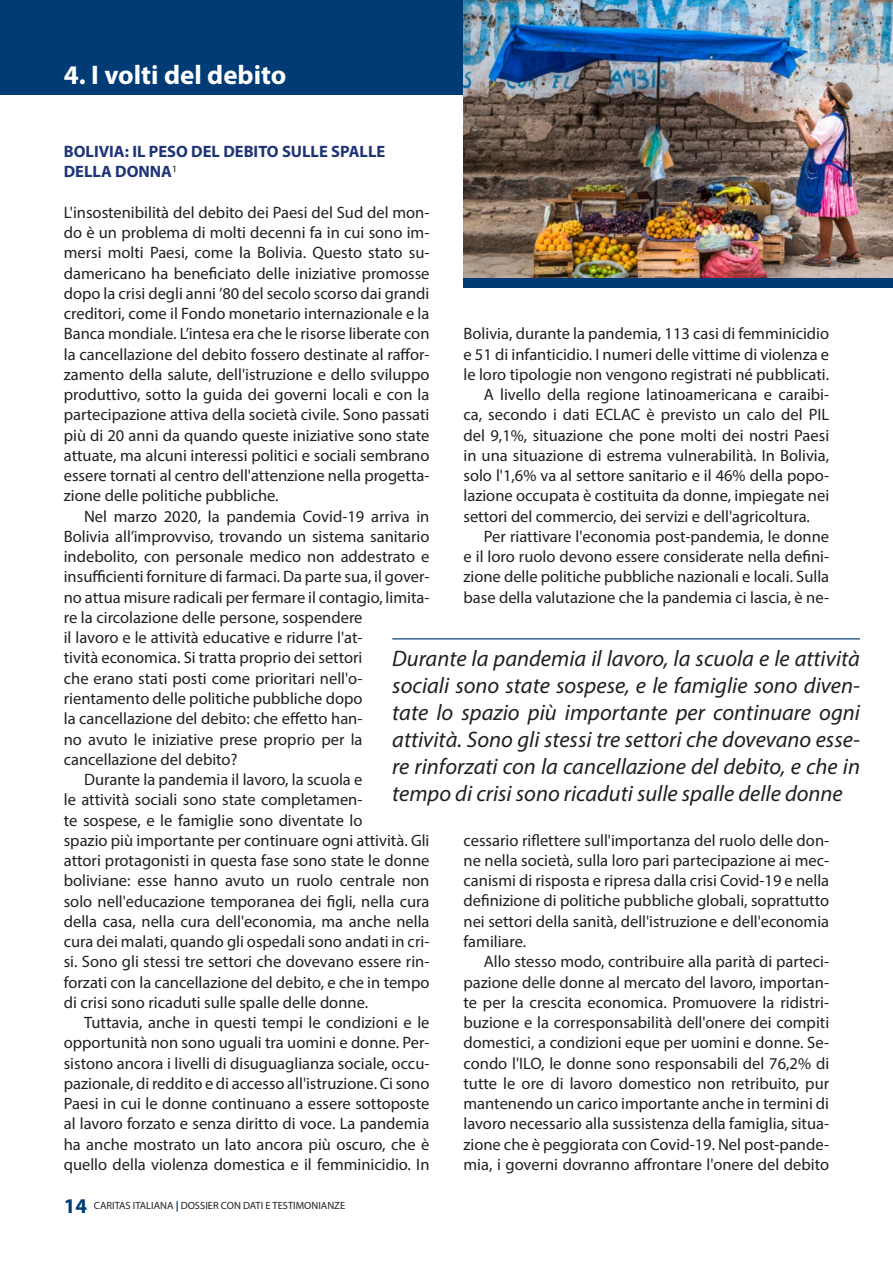
<style>
.page{position:relative;width:893px;height:1263px;background:#fff}
.page>*{position:absolute;margin:0;border:0;box-sizing:border-box;transform-origin:0 0}
.t1{font:700 27px "Myriad Pro";color:#fff}
.t2{font:italic 22.5px/27px "Myriad Pro";color:#231f20;text-align:justify}
.t3{font:16.5px/20.2px "Myriad Pro";color:#231f20;text-align:justify}
.t4{font:700 16.5px "Myriad Pro";color:#1f3478}
.t5{font:10.5px "Myriad Pro";color:#231f20}
.s1{font-weight:700;font-size:21px;color:#003b75}
.s2{font-weight:700;color:#003b75}
</style>
<div class="page">
<div style="left:0;top:0;width:893px;height:94px;background:#003b75"></div>
<hr style="left:392px;top:638px;width:468px;height:1px;background:#003b75">
<div style="left:463px;top:0;width:430px;height:288px;background:#003b75"></div>
<img style="left:463px;top:0;width:430px;height:277px">
<p class="t1" style="left:64px;top:57px;width:224px">4. I volti del debito</p>
<p class="t4" style="left:64px;top:141px;width:323px">BOLIVIA: IL PESO DEL DEBITO SULLE SPALLE</p>
<p class="t4" style="left:64px;top:161px;width:115px">DELLA DONNA<sup>1</sup></p>
<p class="t3" style="left:64px;top:202px;width:367px">L'insostenibilità del debito dei Paesi del Sud del mon&shy;do è un problema di molti decenni fa in cui sono im&shy;mersi molti Paesi, come la Bolivia. Questo stato su&shy;damericano ha beneficiato delle iniziative promosse dopo la crisi degli anni ’80 del secolo scorso dai grandi creditori, come il Fondo monetario internazionale e la Banca mondiale. L’intesa era che le risorse liberate con la cancellazione del debito fossero destinate al raffor&shy;zamento della salute, dell'istruzione e dello sviluppo produttivo, sotto la guida dei governi locali e con la partecipazione attiva della società civile. Sono passati più di 20 anni da quando queste iniziative sono state attuate, ma alcuni interessi politici e sociali sembrano essere tornati al centro dell'attenzione nella progetta&shy;zione delle politiche pubbliche.</p>
<p class="t3" style="left:64px;top:506px;width:367px;text-align:left;text-indent:20px">Nel marzo 2020, la pandemia Covid-19 arriva in Bolivia all’improvviso, trovando un sistema sanitario indebolito, con personale medico non addestrato e insufficienti forniture di farmaci. Da parte sua, il gover&shy;no attua misure radicali per fermare il contagio, limita&shy;re la circolazione delle persone, sospendere<br>il lavoro e le attività educative e ridurre l'at-<br>tività economica. Si tratta proprio dei settori<br>che erano stati posti come prioritari nell'o&shy;rientamento delle politiche pubbliche dopo<br>la cancellazione del debito: che effetto han-<br>no avuto le iniziative prese proprio per la cancellazione del debito?</p>
<p class="t3" style="left:64px;top:769px;width:367px;text-align:left;text-indent:20px">Durante la pandemia il lavoro, la scuola e<br>le attività sociali sono state completamen-<br>te sospese, e le famiglie sono diventate lo<br>spazio più importante per continuare ogni attività. Gli attori protagonisti in questa fase sono state le donne boliviane: esse hanno avuto un ruolo centrale non solo nell'educazione temporanea dei figli, nella cura della casa, nella cura dell'economia, ma anche nella cura dei malati, quando gli ospedali sono andati in cri&shy;si. Sono gli stessi tre settori che dovevano essere rin&shy;forzati con la cancellazione del debito, e che in tempo di crisi sono ricaduti sulle spalle delle donne.</p>
<p class="t3" style="left:64px;top:1012px;width:367px;text-indent:20px">Tuttavia, anche in questi tempi le condizioni e le opportunità non sono uguali tra uomini e donne. Per&shy;sistono ancora i livelli di disuguaglianza sociale, occu&shy;pazionale, di reddito e di accesso all'istruzione. Ci sono Paesi in cui le donne continuano a essere sottoposte al lavoro forzato e senza diritto di voce. La pandemia ha anche mostrato un lato ancora più oscuro, che è quello della violenza domestica e il femminicidio. In</p>
<p class="t3" style="left:463px;top:323px;width:367px">Bolivia, durante la pandemia, 113 casi di femminicidio e 51 di infanticidio. I numeri delle vittime di violenza e le loro tipologie non vengono registrati né pubblicati.</p>
<p class="t3" style="left:463px;top:384px;width:367px;text-indent:20px">A livello della regione latinoamericana e caraibi&shy;ca, secondo i dati ECLAC è previsto un calo del PIL del 9,1%, situazione che pone molti dei nostri Paesi in una situazione di estrema vulnerabilità. In Bolivia, solo l'1,6% va al settore sanitario e il 46% della popo&shy;lazione occupata è costituita da donne, impiegate nei settori del commercio, dei servizi e dell'agricoltura.</p>
<p class="t3" style="left:463px;top:526px;width:367px;text-indent:20px">Per riattivare l'economia post-pandemia, le donne e il loro ruolo devono essere considerate nella defini&shy;zione delle politiche pubbliche nazionali e locali. Sulla base della valutazione che la pandemia ci lascia, è ne-</p>
<p class="t2" style="left:392px;top:645px;width:469px">Durante la pandemia il lavoro, la scuola e le attività sociali sono state sospese, e le famiglie sono diven&shy;tate lo spazio più importante per continuare ogni attività. Sono gli stessi tre settori che dovevano esse&shy;re rinforzati con la cancellazione del debito, e che in tempo di crisi sono ricaduti sulle spalle delle donne</p>
<p class="t3" style="left:463px;top:830px;width:367px">cessario riflettere sull'importanza del ruolo delle don&shy;ne nella società, sulla loro pari partecipazione ai mec&shy;canismi di risposta e ripresa dalla crisi Covid-19 e nella definizione di politiche pubbliche globali, soprattutto nei settori della sanità, dell'istruzione e dell'economia familiare.</p>
<p class="t3" style="left:463px;top:951px;width:367px;text-indent:20px">Allo stesso modo, contribuire alla parità di parteci&shy;pazione delle donne al mercato del lavoro, importan&shy;te per la crescita economica. Promuovere la ridistri&shy;buzione e la corresponsabilità dell'onere dei compiti domestici, a condizioni eque per uomini e donne. Se&shy;condo l'ILO, le donne sono responsabili del 76,2% di tutte le ore di lavoro domestico non retribuito, pur mantenendo un carico importante anche in termini di lavoro necessario alla sussistenza della famiglia, situa&shy;zione che è peggiorata con Covid-19. Nel post-pande&shy;mia, i governi dovranno affrontare l'onere del debito</p>
<p class="t5" style="left:64px;top:1199px;width:283px"><span class="s1">14</span> CARITAS ITALIANA <span class="s2">|</span> DOSSIER CON DATI E TESTIMONIANZE</p>
</div>
